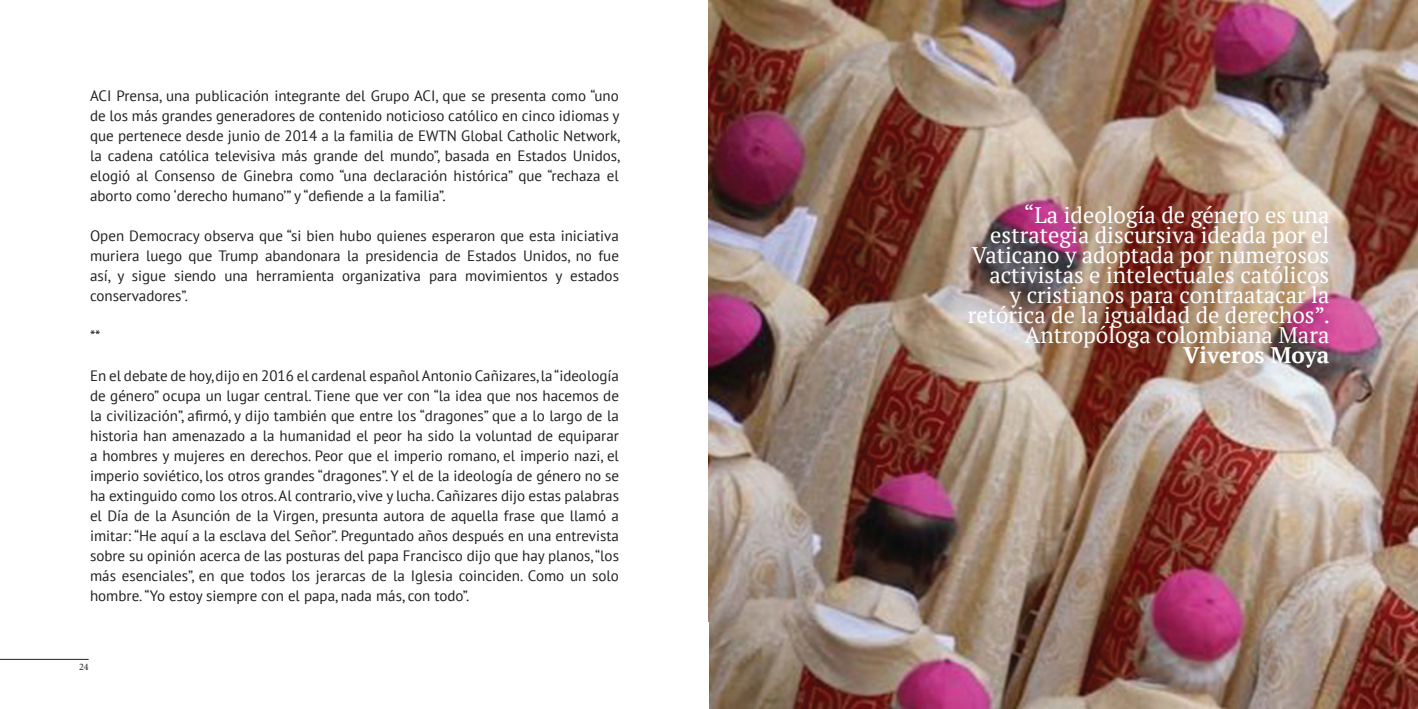
<style>
.page{position:relative;width:1418px;height:709px;background:#fff}
.page>*{position:absolute;margin:0;border:0;box-sizing:border-box;transform-origin:0 0}
.t1{font:22.5px/20px "PT Serif";color:#fff;text-align:right}
.t2{font:700 22.5px "PT Serif";color:#fff}
.t3{font:15px/20px "PT Sans";color:#231f20;text-align:justify}
.t4{font:10px "Minion Pro";color:#231f20}
</style>
<div class="page">
<hr style="left:0;top:659px;width:89px;height:1px;background:#231f20">
<img style="left:709px;top:0;width:708px;height:709px">
<img style="left:1329px;top:659px;width:88px;height:1px">
<svg style="left:1329px;top:664px;width:9px;height:6px"></svg>
<p class="t3" style="left:90px;top:86px;width:531px">ACI Prensa, una publicación integrante del Grupo ACI, que se presenta como “uno de los más grandes generadores de contenido noticioso católico en cinco idiomas y que pertenece desde junio de 2014 a la familia de EWTN Global Catholic Network, la cadena católica televisiva más grande del mundo”, basada en Estados Unidos, elogió al Consenso de Ginebra como “una declaración histórica” que “rechaza el aborto como ‘derecho humano’” y “defiende a la familia”.</p>
<p class="t3" style="left:90px;top:226px;width:530px">Open Democracy observa que “si bien hubo quienes esperaron que esta iniciativa muriera luego que Trump abandonara la presidencia de Estados Unidos, no fue así, y sigue siendo una herramienta organizativa para movimientos y estados conservadores”.</p>
<p class="t3" style="left:90px;top:326px;width:12px">**</p>
<p class="t3" style="left:90px;top:366px;width:530px">En el debate de hoy, dijo en 2016 el cardenal español Antonio Cañizares, la “ideología de género” ocupa un lugar central. Tiene que ver con “la idea que nos hacemos de la civilización”, afirmó, y dijo también que entre los “dragones” que a lo largo de la historia han amenazado a la humanidad el peor ha sido la voluntad de equiparar a hombres y mujeres en derechos. Peor que el imperio romano, el imperio nazi, el imperio soviético, los otros grandes “dragones”. Y el de la ideología de género no se ha extinguido como los otros. Al contrario, vive y lucha. Cañizares dijo estas palabras el Día de la Asunción de la Virgen, presunta autora de aquella frase que llamó a imitar: “He aquí a la esclava del Señor”. Preguntado años después en una entrevista sobre su opinión acerca de las posturas del papa Francisco dijo que hay planos, “los más esenciales”, en que todos los jerarcas de la Iglesia coinciden. Como un solo hombre. “Yo estoy siempre con el papa, nada más, con todo”.</p>
<p class="t4" style="left:79px;top:660px;width:11px">24</p>
<p class="t1" style="left:967px;top:205px;width:364px">“La ideología de género es una estrategia discursiva ideada por el Vaticano y adoptada por numerosos activistas e intelectuales católicos<br>y cristianos para contraatacar la retórica de la igualdad de derechos”.<br>Antropóloga colombiana Mara</p>
<h1 class="t2" style="left:1183px;top:340px;width:148px">Viveros Moya</h1>
</div>
